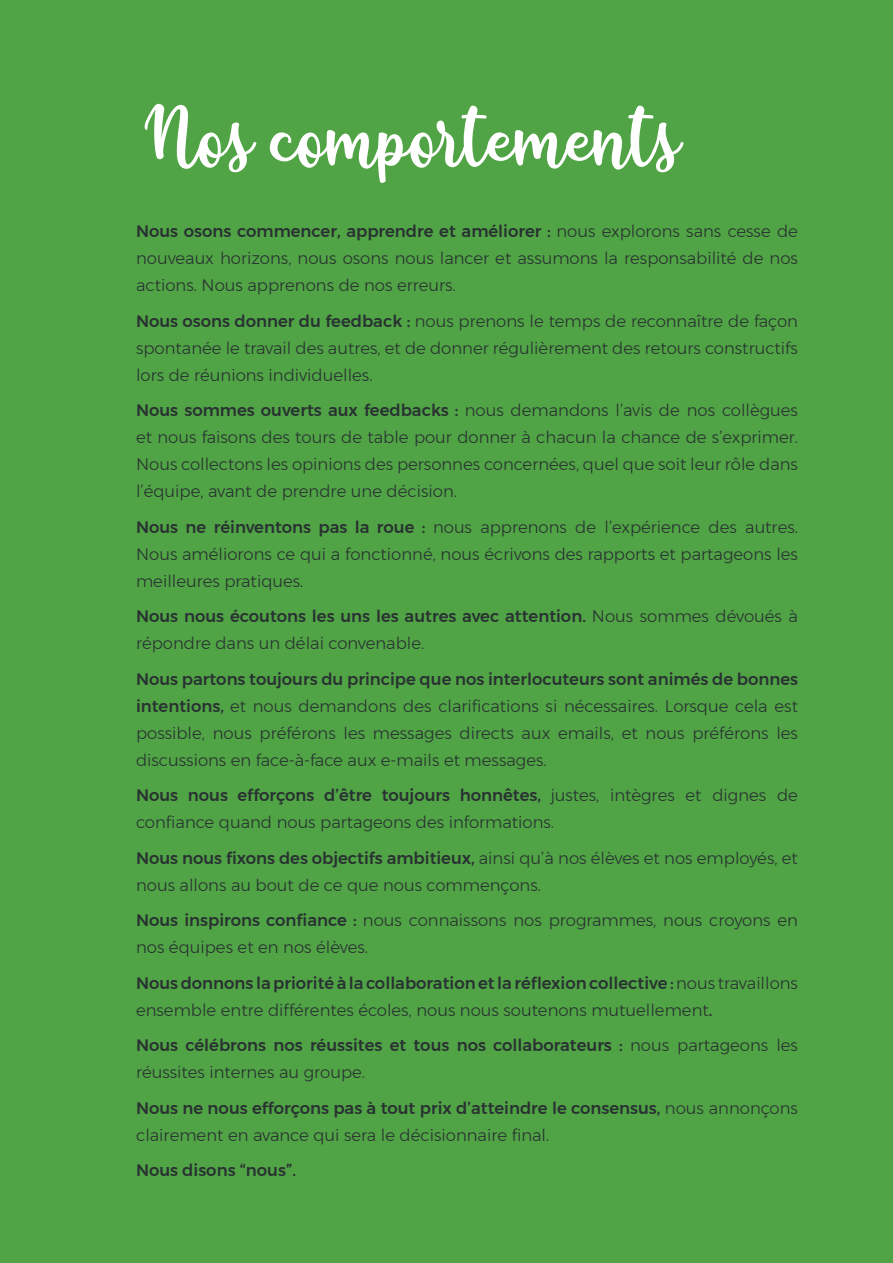
<style>
.page{position:relative;width:893px;height:1263px;background:#50a445}
.page>*{position:absolute;margin:0;border:0;box-sizing:border-box;transform-origin:0 0}
.t1{font:90px "yellosun";color:#fff}
.t2{font:300 16.5px/27px "Montserrat";color:#293132}
.t3{font:500 16.5px/27px "Montserrat";color:#293132}
.s1{font-weight:500}
.s2{font-weight:300}
</style>
<div class="page">
<p class="t1" style="left:145px;top:84px;width:536px">Nos comportements</p>
<p class="t2" style="left:136px;top:217px;width:663px;text-align:justify"><span class="s1">Nous osons commencer, apprendre et améliorer :</span> nous explorons sans cesse de nouveaux horizons, nous osons nous lancer et assumons la responsabilité de nos actions. Nous apprenons de nos erreurs.</p>
<p class="t2" style="left:136px;top:307px;width:663px;text-align:justify"><span class="s1">Nous osons donner du feedback :</span> nous prenons le temps de reconnaître de façon spontanée le travail des autres, et de donner régulièrement des retours constructifs lors de réunions individuelles.</p>
<p class="t2" style="left:136px;top:396px;width:663px;text-align:justify"><span class="s1">Nous sommes ouverts aux feedbacks :</span> nous demandons l’avis de nos collègues et nous faisons des tours de table pour donner à chacun la chance de s’exprimer.<br>Nous collectons les opinions des personnes concernées, quel que soit leur rôle dans l’équipe, avant de prendre une décision.</p>
<p class="t2" style="left:136px;top:513px;width:663px;text-align:justify"><span class="s1">Nous ne réinventons pas la roue :</span> nous apprenons de l’expérience des autres.<br>Nous améliorons ce qui a fonctionné, nous écrivons des rapports et partageons les meilleures pratiques.</p>
<p class="t2" style="left:136px;top:602px;width:663px"><span class="s1">Nous nous écoutons les uns les autres avec attention.</span> Nous sommes dévoués à répondre dans un délai convenable.</p>
<p class="t2" style="left:136px;top:665px;width:663px;text-align:justify"><span class="s1">Nous partons toujours du principe que nos interlocuteurs sont animés de bonnes intentions,</span> et nous demandons des clarifications si nécessaires. Lorsque cela est possible, nous préférons les messages directs aux emails, et nous préférons les discussions en face-à-face aux e-mails et messages.</p>
<p class="t2" style="left:136px;top:781px;width:663px"><span class="s1">Nous nous efforçons d’être toujours honnêtes,</span> justes, intègres et dignes de confiance quand nous partageons des informations.</p>
<p class="t2" style="left:136px;top:844px;width:663px"><span class="s1">Nous nous fixons des objectifs ambitieux,</span> ainsi qu’à nos élèves et nos employés, et nous allons au bout de ce que nous commençons.</p>
<p class="t2" style="left:136px;top:907px;width:663px"><span class="s1">Nous inspirons confiance :</span> nous connaissons nos programmes, nous croyons en nos équipes et en nos élèves.</p>
<p class="t2" style="left:136px;top:969px;width:663px"><span class="s1">Nous donnons la priorité à la collaboration et la réflexion collective :</span> nous travaillons ensemble entre différentes écoles, nous nous soutenons mutuellement<span class="s1">.</span></p>
<p class="t3" style="left:136px;top:1032px;width:663px">Nous célébrons nos réussites et tous nos collaborateurs : <span class="s2">nous partageons les réussites internes au groupe.</span></p>
<p class="t2" style="left:136px;top:1094px;width:663px"><span class="s1">Nous ne nous efforçons pas à tout prix d’atteindre le consensus,</span> nous annonçons clairement en avance qui sera le décisionnaire final.</p>
<p class="t3" style="left:136px;top:1157px;width:161px">Nous disons “nous”.</p>
</div>
